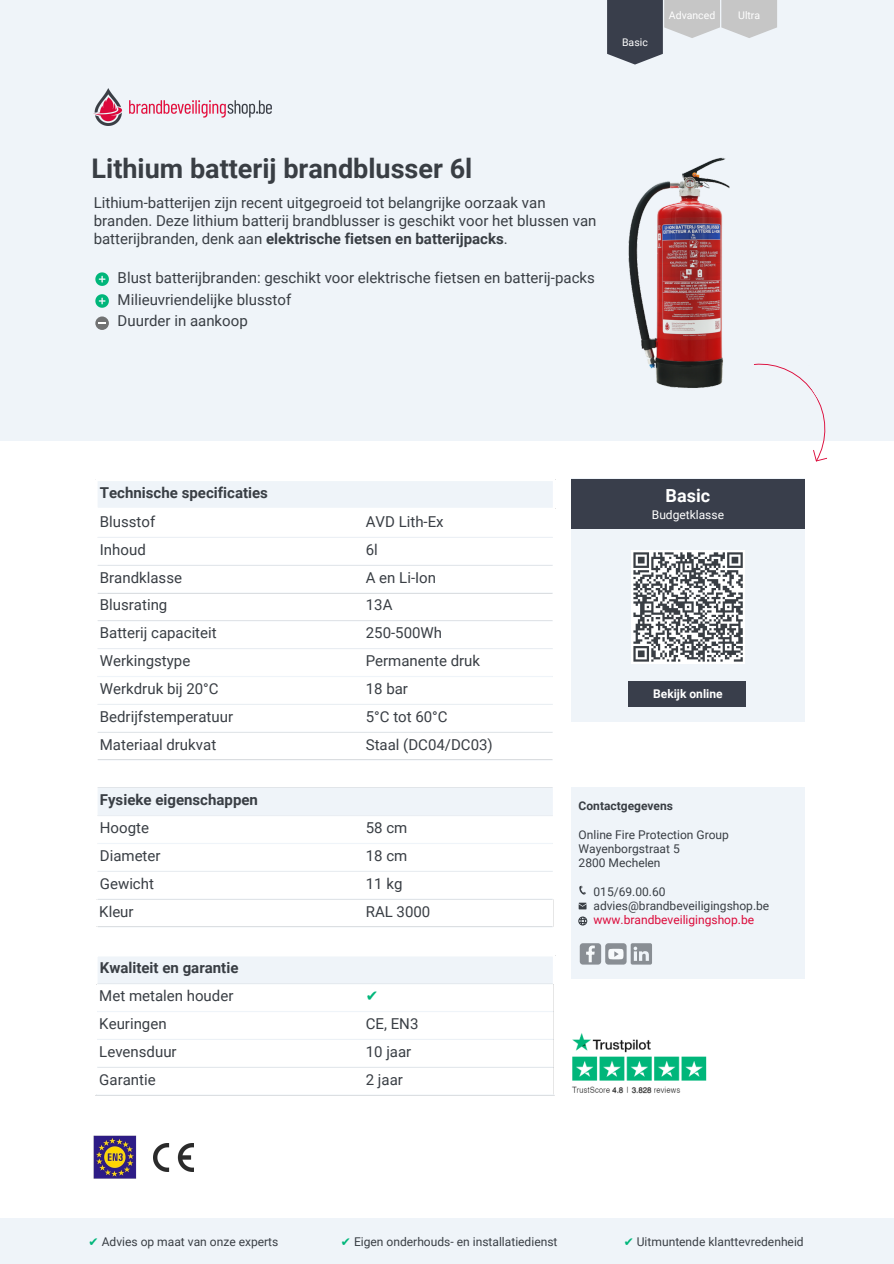
<style>
.page{position:relative;width:894px;height:1264px;background:#fff}
.page>*{position:absolute;margin:0;border:0;box-sizing:border-box;transform-origin:0 0}
.t1{font:700 27px "Roboto";color:#393e44}
.t2{font:700 18px "Roboto";color:#fff}
.t3{font:15px/21.8px "Roboto";color:#393e44}
.t4{font:700 15px "Roboto";color:#393e44}
.t5{font:15px "DejaVu Sans";color:#00b67a}
.t6{font:12px/14.2px "Roboto";color:#393e44}
.t7{font:12px "Roboto";color:#dc0a3a}
.t8{font:700 12px "Roboto";color:#393e44}
.t9{font:12px "Roboto";color:#fff}
.t10{font:700 12px "Roboto";color:#fff}
.t11{font:10.5px "Roboto";color:#fff}
.s1{font-weight:700}
.s2{font-family:"DejaVu Sans";color:#00b67a}
</style>
<div class="page">
<div style="left:0;top:0;width:893px;height:440px;background:#eff4f9"></div>
<img style="left:628px;top:157px;width:102px;height:231px">
<div style="left:721px;top:0;width:55px;height:38px;background:#c6c6c6"></div>
<div style="left:664px;top:0;width:55px;height:38px;background:#c6c6c6"></div>
<svg style="left:607px;top:0;width:55px;height:65px;background:#494e5a"></svg>
<svg style="left:753px;top:363px;width:92px;height:99px"></svg>
<svg style="left:97px;top:481px;width:456px;height:502px"></svg>
<svg style="left:553px;top:899px;width:1px;height:27px"></svg>
<hr style="left:98px;top:537px;width:454px;height:1px;background:#eff4f9">
<hr style="left:98px;top:564px;width:454px;height:1px;background:#eff4f9">
<hr style="left:98px;top:592px;width:454px;height:1px;background:#eff4f9">
<hr style="left:98px;top:620px;width:454px;height:1px;background:#eff4f9">
<hr style="left:98px;top:648px;width:454px;height:1px;background:#eff4f9">
<hr style="left:98px;top:676px;width:454px;height:1px;background:#eff4f9">
<hr style="left:98px;top:703px;width:454px;height:2px;background:#eff4f9">
<hr style="left:98px;top:731px;width:454px;height:1px;background:#eff4f9">
<hr style="left:98px;top:759px;width:454px;height:1px;background:#eff4f9">
<hr style="left:98px;top:787px;width:454px;height:1px;background:#eff4f9">
<hr style="left:98px;top:815px;width:454px;height:1px;background:#eff4f9">
<hr style="left:98px;top:843px;width:454px;height:1px;background:#eff4f9">
<hr style="left:98px;top:870px;width:454px;height:1px;background:#eff4f9">
<hr style="left:98px;top:898px;width:454px;height:1px;background:#eff4f9">
<hr style="left:98px;top:926px;width:454px;height:1px;background:#eff4f9">
<hr style="left:98px;top:983px;width:454px;height:1px;background:#eff4f9">
<hr style="left:97px;top:1010px;width:456px;height:2px;background:#eff4f9">
<hr style="left:97px;top:1038px;width:456px;height:1px;background:#eff4f9">
<hr style="left:97px;top:1066px;width:456px;height:1px;background:#eff4f9">
<hr style="left:96px;top:1094px;width:458px;height:1px;background:#eff4f9">
<hr style="left:95px;top:481px;width:3px;height:418px;background:#fff">
<hr style="left:95px;top:926px;width:3px;height:58px;background:#fff">
<hr style="left:552px;top:481px;width:3px;height:418px;background:#fff">
<hr style="left:552px;top:926px;width:3px;height:58px;background:#fff">
<hr style="left:95px;top:508px;width:460px;height:2px;background:#fff">
<hr style="left:95px;top:954px;width:460px;height:2px;background:#fff">
<img style="left:94px;top:88px;width:178px;height:37px">
<svg style="left:95px;top:272px;width:14px;height:14px"></svg>
<svg style="left:95px;top:294px;width:14px;height:14px"></svg>
<div style="left:0;top:1218px;width:892px;height:45px;background:#eff4f9"></div>
<div style="left:95px;top:316px;width:14px;height:14px;background:#717273;border-radius:50%"></div>
<svg style="left:99px;top:322px;width:7px;height:2px"></svg>
<div style="left:571px;top:479px;width:233px;height:243px;background:#eff4f9"></div>
<div style="left:571px;top:479px;width:233px;height:49px;background:#393e4b"></div>
<div style="left:628px;top:681px;width:118px;height:25px;background:#393e4b"></div>
<img style="left:93px;top:1135px;width:44px;height:43px">
<img style="left:154px;top:1143px;width:39px;height:28px">
<div style="left:631px;top:550px;width:113px;height:114px;background:#fff"></div>
<svg style="left:633px;top:552px;width:110px;height:110px"></svg>
<img style="left:572px;top:1033px;width:135px;height:61px">
<div style="left:571px;top:787px;width:233px;height:191px;background:#eff4f9"></div>
<svg style="left:579px;top:943px;width:22px;height:21px"></svg>
<svg style="left:605px;top:943px;width:21px;height:21px"></svg>
<svg style="left:608px;top:948px;width:15px;height:11px"></svg>
<svg style="left:630px;top:943px;width:22px;height:21px"></svg>
<svg style="left:579px;top:885px;width:7px;height:9px"></svg>
<svg style="left:578px;top:902px;width:8px;height:7px"></svg>
<svg style="left:578px;top:916px;width:9px;height:9px"></svg>
<p class="t11" style="left:622px;top:36px;width:27px">Basic</p>
<p class="t11" style="left:668px;top:9px;width:48px">Advanced</p>
<p class="t11" style="left:738px;top:9px;width:24px">Ultra</p>
<h1 class="t1" style="left:92px;top:152px;width:382px">Lithium batterij brandblusser 6l</h1>
<p class="t3" style="left:94px;top:194px;width:504px;line-height:18px">Lithium-batterijen zijn recent uitgegroeid tot belangrijke oorzaak van branden. Deze lithium batterij brandblusser is geschikt voor het blussen van batterijbranden, denk aan <span class="s1">elektrische fietsen en batterijpacks</span>.</p>
<p class="t3" style="left:118px;top:267px;width:478px">Blust batterijbranden: geschikt voor elektrische fietsen en batterij-packs<br>Milieuvriendelijke blusstof<br>Duurder in aankoop</p>
<p class="t4" style="left:100px;top:484px;width:169px">Technische specificaties</p>
<p class="t3" style="left:100px;top:511px;width:57px">Blusstof</p>
<p class="t3" style="left:366px;top:511px;width:79px">AVD Lith-Ex</p>
<p class="t3" style="left:100px;top:539px;width:47px">Inhoud</p>
<p class="t3" style="left:366px;top:539px;width:14px">6l</p>
<p class="t3" style="left:100px;top:566px;width:84px">Brandklasse</p>
<p class="t3" style="left:366px;top:566px;width:72px">A en Li-Ion</p>
<p class="t3" style="left:100px;top:594px;width:69px">Blusrating</p>
<p class="t3" style="left:366px;top:594px;width:28px">13A</p>
<p class="t3" style="left:100px;top:622px;width:118px">Batterij capaciteit</p>
<p class="t3" style="left:366px;top:622px;width:78px">250-500Wh</p>
<p class="t3" style="left:100px;top:650px;width:92px">Werkingstype</p>
<p class="t3" style="left:366px;top:650px;width:116px">Permanente druk</p>
<p class="t3" style="left:100px;top:678px;width:120px">Werkdruk bij 20°C</p>
<p class="t3" style="left:366px;top:678px;width:44px">18 bar</p>
<p class="t3" style="left:100px;top:705px;width:135px">Bedrijfstemperatuur</p>
<p class="t3" style="left:366px;top:705px;width:83px">5°C tot 60°C</p>
<p class="t3" style="left:100px;top:733px;width:118px">Materiaal drukvat</p>
<p class="t3" style="left:366px;top:733px;width:128px">Staal (DC04/DC03)</p>
<p class="t2" style="left:665px;top:485px;width:46px">Basic</p>
<p class="t9" style="left:651px;top:507px;width:74px">Budgetklasse</p>
<p class="t10" style="left:653px;top:686px;width:71px">Bekijk online</p>
<p class="t4" style="left:100px;top:791px;width:159px">Fysieke eigenschappen</p>
<p class="t3" style="left:100px;top:817px;width:51px">Hoogte</p>
<p class="t3" style="left:366px;top:817px;width:43px">58 cm</p>
<p class="t3" style="left:100px;top:845px;width:62px">Diameter</p>
<p class="t3" style="left:366px;top:845px;width:43px">18 cm</p>
<p class="t3" style="left:100px;top:872px;width:56px">Gewicht</p>
<p class="t3" style="left:366px;top:872px;width:38px">11 kg</p>
<p class="t3" style="left:99px;top:900px;width:36px">Kleur</p>
<p class="t3" style="left:366px;top:900px;width:66px">RAL 3000</p>
<p class="t4" style="left:100px;top:959px;width:140px">Kwaliteit en garantie</p>
<p class="t3" style="left:99px;top:985px;width:136px">Met metalen houder</p>
<p class="t5" style="left:366px;top:987px;width:14px">✔</p>
<p class="t3" style="left:99px;top:1013px;width:69px">Keuringen</p>
<p class="t3" style="left:366px;top:1013px;width:54px">CE, EN3</p>
<p class="t3" style="left:99px;top:1040px;width:79px">Levensduur</p>
<p class="t3" style="left:366px;top:1040px;width:47px">10 jaar</p>
<p class="t3" style="left:99px;top:1068px;width:58px">Garantie</p>
<p class="t3" style="left:366px;top:1068px;width:39px">2 jaar</p>
<p class="t8" style="left:578px;top:798px;width:96px">Contactgegevens</p>
<p class="t6" style="left:578px;top:827px;width:152px">Online Fire Protection Group<br>Wayenborgstraat 5<br>2800 Mechelen</p>
<p class="t6" style="left:593px;top:884px;width:177px">015/69.00.60 advies@brandbeveiligingshop.be</p>
<p class="t7" style="left:593px;top:913px;width:162px">www.brandbeveiligingshop.be</p>
<p class="t6" style="left:89px;top:1234px;width:191px"><span class="s2">✔</span> Advies op maat van onze experts</p>
<p class="t6" style="left:341px;top:1234px;width:218px"><span class="s2">✔</span> Eigen onderhouds- en installatiedienst</p>
<p class="t6" style="left:623px;top:1234px;width:181px"><span class="s2">✔</span> Uitmuntende klanttevredenheid</p>
</div>
